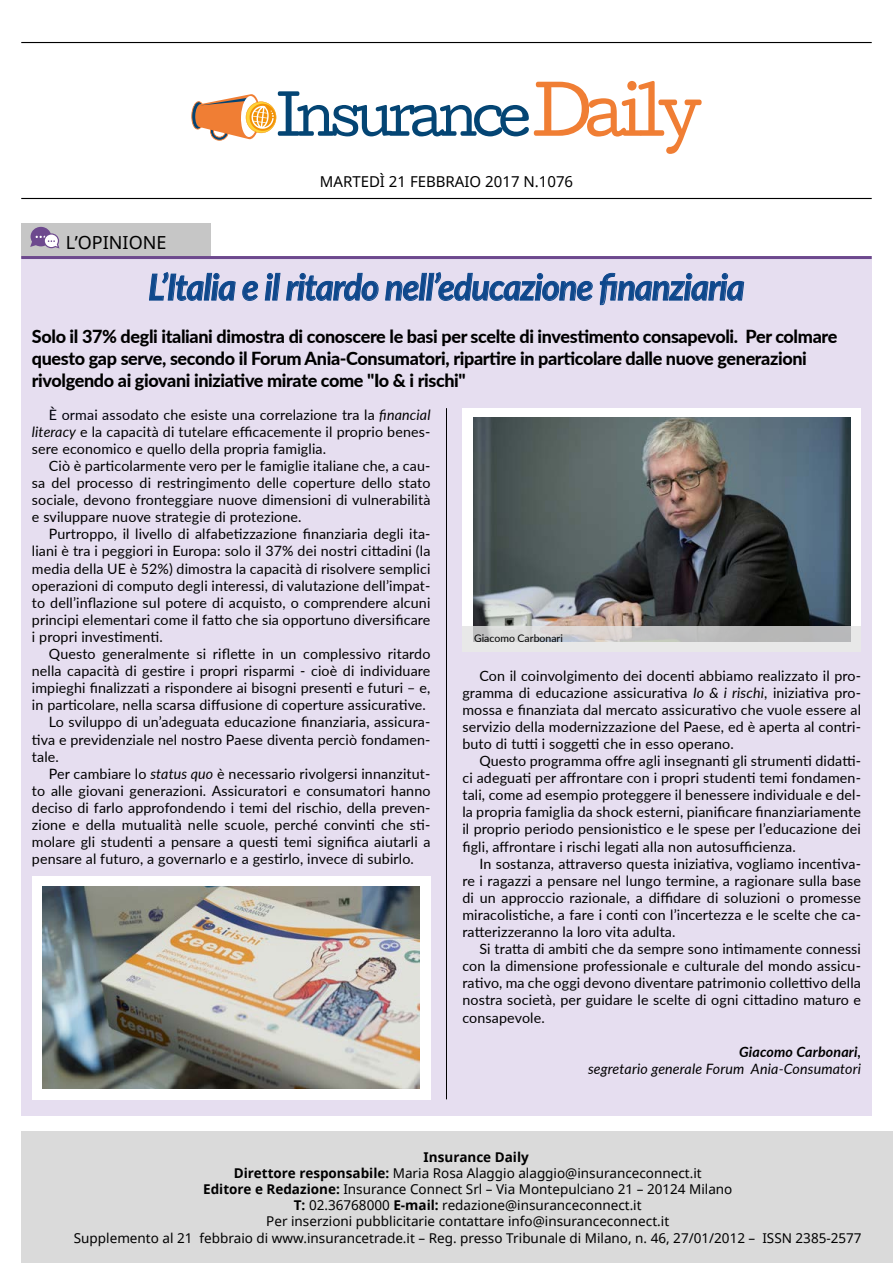
<style>
.page{position:relative;width:893px;height:1263px;background:#fff}
.page>*{position:absolute;margin:0;border:0;box-sizing:border-box;transform-origin:0 0}
.t1{font:italic 700 36px "Lato";letter-spacing:-.025em;color:#0f488c;scale:.95 1}
.t2{font:800 18px/21.6px "Lato";letter-spacing:-.02em;color:#000}
.t3{font:18px "Noto Sans";color:#000}
.t4{font:15px "Noto Sans";color:#000}
.t5{font:14.25px/17.1px "Lato";letter-spacing:.01em;color:#000;text-align:justify}
.t6{font:italic 14.25px "Lato";letter-spacing:.01em;color:#000}
.t7{font:italic 700 14.25px "Lato";letter-spacing:.01em;color:#000}
.t8{font:13.5px "Noto Sans";color:#000}
.t9{font:700 13.5px "Noto Sans";color:#000}
.t10{font:10.5px "Lato";color:#000}
.s1{color:#00000a}
.s2{font-style:italic}
.s3{font-weight:700}
</style>
<div class="page">
<hr style="left:21px;top:42px;width:851px;height:1px;background:#000">
<hr style="left:21px;top:198px;width:851px;height:1px;background:#000">
<svg style="left:191px;top:81px;width:511px;height:73px"></svg>
<div style="left:21px;top:256px;width:851px;height:859px;background:#e6def0"></div>
<div style="left:21px;top:1131px;width:872px;height:132px;background:#dadada"></div>
<hr style="left:446px;top:408px;width:1px;height:691px;background:#000">
<div style="left:21px;top:223px;width:190px;height:35px;background:#c6c6c6"></div>
<hr style="left:21px;top:256px;width:851px;height:3px;background:#6d498e">
<svg style="left:30px;top:227px;width:29px;height:21px"></svg>
<svg style="left:149px;top:272px;width:87px;height:29px"></svg>
<svg style="left:242px;top:281px;width:16px;height:20px"></svg>
<svg style="left:264px;top:272px;width:115px;height:29px"></svg>
<svg style="left:385px;top:272px;width:208px;height:29px"></svg>
<svg style="left:599px;top:272px;width:145px;height:33px"></svg>
<div style="left:32px;top:876px;width:399px;height:223px;background:#fff"></div>
<div style="left:462px;top:408px;width:399px;height:244px;background:#fff"></div>
<img style="left:473px;top:418px;width:377px;height:209px">
<img style="left:43px;top:887px;width:377px;height:202px">
<svg style="left:462px;top:627px;width:399px;height:25px;background:#d4d4d3"></svg>
<p class="t4" style="left:320px;top:171px;width:255px">MARTEDÌ 21 FEBBRAIO 2017 N.1076</p>
<p class="t3" style="left:66px;top:230px;width:102px">L’OPINIONE</p>
<h1 class="t1" style="left:148px;top:261px;width:629px">L’Italia e il ritardo nell’educazione finanziaria</h1>
<p class="t2" style="left:32px;top:325px;width:807px">Solo il 37% degli italiani dimostra di conoscere le basi per scelte di investimento consapevoli. Per colmare questo gap serve, secondo il Forum Ania-Consumatori, ripartire in particolare dalle nuove generazioni rivolgendo ai giovani iniziative mirate come "Io &amp; i rischi"</p>
<p class="t5" style="left:32px;top:405px;width:400px;text-indent:17px"><span class="s1">È ormai asso</span>dato che esiste una correlazione tra la <span class="s2">financial literacy</span> e la capacità di tutelare efficacemente il proprio benes&shy;sere economico e quello della propria famiglia.</p>
<p class="t5" style="left:32px;top:457px;width:400px;text-indent:17px">Ciò è particolarmente vero per le famiglie italiane che, a cau&shy;sa del processo di restringimento delle coperture dello stato sociale, devono fronteggiare nuove dimensioni di vulnerabilità e sviluppare nuove strategie di protezione.</p>
<p class="t5" style="left:32px;top:525px;width:400px;text-indent:17px">Purtroppo, il livello di alfabetizzazione finanziaria degli ita&shy;liani è tra i peggiori in Europa: solo il 37% dei nostri cittadini (la media della UE è 52%) dimostra la capacità di risolvere semplici operazioni di computo degli interessi, di valutazione dell’impat&shy;to dell’inflazione sul potere di acquisto, o comprendere alcuni principi elementari come il fatto che sia opportuno diversificare i propri investimenti.</p>
<p class="t5" style="left:49px;top:645px;width:383px">Questo generalmente si riflette in un complessivo ritardo</p>
<p class="t5" style="left:32px;top:662px;width:400px">nella capacità di gestire i propri risparmi - cioè di individuare</p>
<p class="t5" style="left:32px;top:679px;width:400px">impieghi finalizzati a rispondere ai bisogni presenti e futuri – e,</p>
<p class="t5" style="left:32px;top:696px;width:396px">in particolare, nella scarsa diffusione di coperture assicurative.</p>
<p class="t5" style="left:49px;top:713px;width:383px">Lo sviluppo di un’adeguata educazione finanziaria, assicura-</p>
<p class="t5" style="left:32px;top:730px;width:400px">tiva e previdenziale nel nostro Paese diventa perciò fondamen-</p>
<p class="t5" style="left:32px;top:747px;width:29px">tale.</p>
<p class="t5" style="left:49px;top:764px;width:383px">Per cambiare lo <span class="s2">status quo</span> è necessario rivolgersi innanzitut-</p>
<p class="t5" style="left:32px;top:781px;width:400px">to alle giovani generazioni. Assicuratori e consumatori hanno</p>
<p class="t5" style="left:32px;top:799px;width:400px">deciso di farlo approfondendo i temi del rischio, della preven-</p>
<p class="t5" style="left:32px;top:816px;width:400px">zione e della mutualità nelle scuole, perché convinti che sti-</p>
<p class="t5" style="left:32px;top:833px;width:400px">molare gli studenti a pensare a questi temi significa aiutarli a</p>
<p class="t5" style="left:32px;top:850px;width:384px">pensare al futuro, a governarlo e a gestirlo, invece di subirlo.</p>
<p class="t10" style="left:474px;top:630px;width:90px">Giacomo Carbonari</p>
<p class="t5" style="left:462px;top:666px;width:400px;text-indent:17px">Con il coinvolgimento dei docenti abbiamo realizzato il pro&shy;gramma di educazione assicurativa <span class="s2">Io &amp; i rischi</span>, iniziativa pro&shy;mossa e finanziata dal mercato assicurativo che vuole essere al servizio della modernizzazione del Paese, ed è aperta al contri&shy;buto di tutti i soggetti che in esso operano.</p>
<p class="t5" style="left:462px;top:752px;width:400px;text-indent:17px">Questo programma offre agli insegnanti gli strumenti didatti&shy;ci adeguati per affrontare con i propri studenti temi fondamen&shy;tali, come ad esempio proteggere il benessere individuale e del&shy;la propria famiglia da shock esterni, pianificare finanziariamente il proprio periodo pensionistico e le spese per l’educazione dei figli, affrontare i rischi legati alla non autosufficienza.</p>
<p class="t5" style="left:462px;top:854px;width:400px;text-indent:17px">In sostanza, attraverso questa iniziativa, vogliamo incentiva&shy;re i ragazzi a pensare nel lungo termine, a ragionare sulla base di un approccio razionale, a diffidare di soluzioni o promesse miracolistiche, a fare i conti con l’incertezza e le scelte che ca&shy;ratterizzeranno la loro vita adulta.</p>
<p class="t5" style="left:462px;top:940px;width:400px;text-indent:17px">Si tratta di ambiti che da sempre sono intimamente connessi con la dimensione professionale e culturale del mondo assicu&shy;rativo, ma che oggi devono diventare patrimonio collettivo della nostra società, per guidare le scelte di ogni cittadino maturo e consapevole.</p>
<p class="t7" style="left:739px;top:1041px;width:123px">Giacomo Carbonari,</p>
<p class="t6" style="left:588px;top:1058px;width:274px">segretario generale Forum Ania-Consumatori</p>
<p class="t9" style="left:424px;top:1147px;width:107px">Insurance Daily</p>
<p class="t8" style="left:234px;top:1164px;width:469px"><span class="s3">Direttore responsabile:</span> Maria Rosa Alaggio alaggio@insuranceconnect.it</p>
<p class="t8" style="left:203px;top:1180px;width:531px"><span class="s3">Editore e Redazione:</span> Insurance Connect Srl – Via Montepulciano 21 – 20124 Milano</p>
<p class="t8" style="left:294px;top:1196px;width:349px"><span class="s3">T:</span> 02.36768000 <span class="s3">E-mail:</span> redazione@insuranceconnect.it</p>
<p class="t8" style="left:266px;top:1212px;width:404px">Per inserzioni pubblicitarie contattare info@insuranceconnect.it</p>
<p class="t8" style="left:74px;top:1228px;width:789px">Supplemento al 21 febbraio di www.insurancetrade.it – Reg. presso Tribunale di Milano, n. 46, 27/01/2012 – ISSN 2385-2577</p>
</div>
